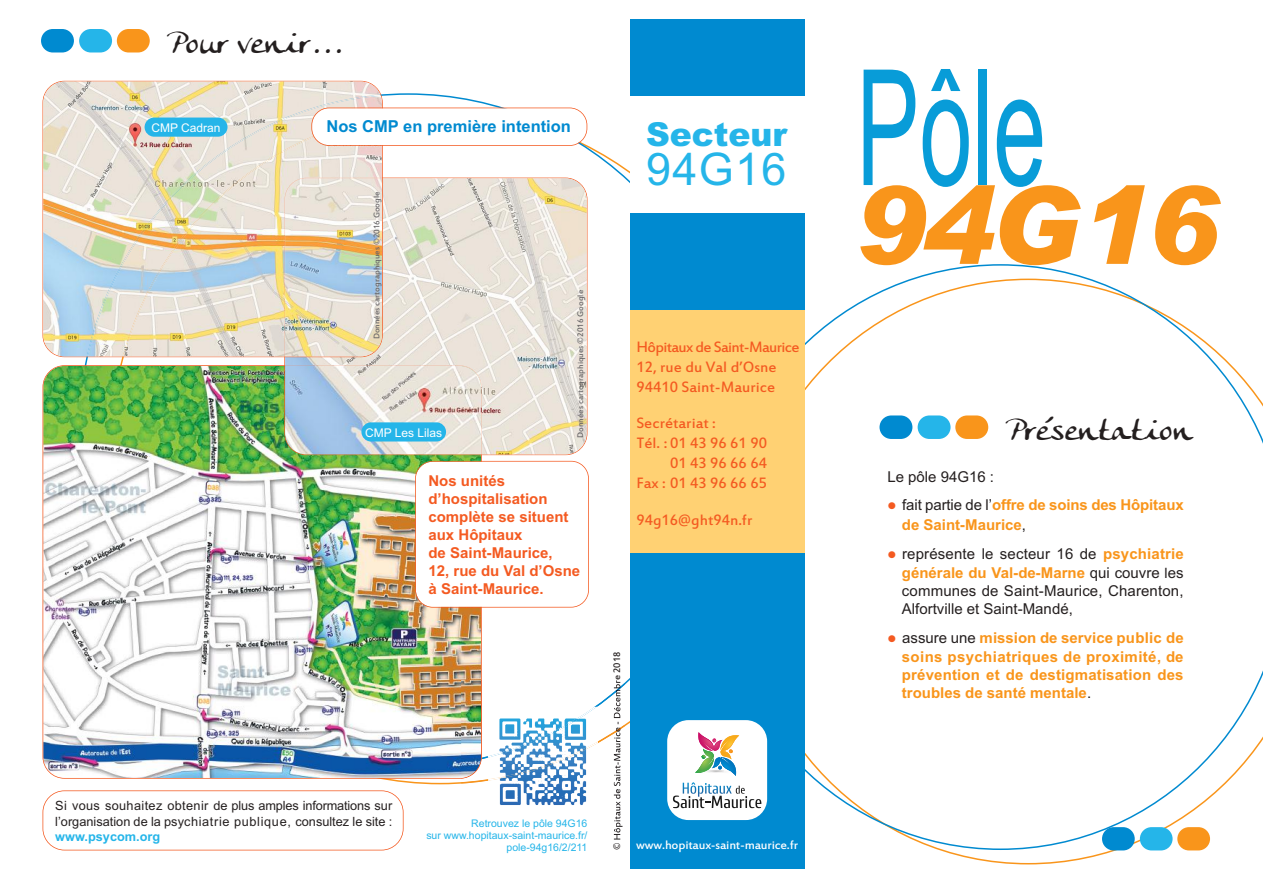
<style>
.page{position:relative;width:1263px;height:893px;background:#fff}
.page>*{position:absolute;margin:0;border:0;box-sizing:border-box;transform-origin:0 0}
.t1{font:161.25px "Arial";color:#089cd8;scale:.59 1}
.t2{font:italic 900 108px "Arial";letter-spacing:-.025em;color:#f9951b}
.t3{font:45px "Arial";letter-spacing:.03em;color:#25b5e9}
.t4{font:900 33px "Arial";color:#25b5e9}
.t5{font:30px "Anke Calligraphic FG";letter-spacing:.05em;color:#241f1f}
.t6{font:16.5px/19.8px "Estrangelo Edessa";color:#f45a21}
.t7{font:700 16.5px "Arial";color:#008ad0}
.t8{font:15px/19.4px "Arial";letter-spacing:.01em;color:#241f1f;text-align:right}
.t9{font:700 15px/19.4px "Arial";color:#f9951b}
.t10{font:700 15px/18px "Arial";color:#f45a21}
.t11{font:700 15px/19.4px "Arial";letter-spacing:.025em;color:#f9951b;text-align:right}
.t12{font:13.5px "Estrangelo Edessa";letter-spacing:-.015em;color:#fff}
.t13{font:12.75px/15.3px "Arial";color:#241f1f}
.t14{font:700 12.75px "Arial";color:#25b5e9}
.t15{font:12px "Arial";color:#fff}
.t16{font:10.5px/12px "Arial";color:#25b5e9;text-align:right}
.t17{font:9px "Estrangelo Edessa";color:#656365}
.s1{color:#f45a21}
.s2{font-weight:400;color:#241f1f}
.s3{font-weight:700;color:#f9951b}
.s4{font-size:14.25px}
</style>
<div class="page">
<img style="left:43px;top:366px;width:436px;height:412px">
<svg style="left:804px;top:264px;width:459px;height:586px"></svg>
<div style="left:630px;top:19px;width:174px;height:850px;background:#008ad0"></div>
<div style="left:630px;top:310px;width:174px;height:243px;background:#ffd173"></div>
<div style="left:630px;top:96px;width:186px;height:116px;background:#fff"></div>
<div style="left:41px;top:29px;width:33px;height:23px;background:#008ad0;border-radius:12px"></div>
<div style="left:79px;top:29px;width:33px;height:23px;background:#25b5e9;border-radius:12px"></div>
<div style="left:117px;top:29px;width:33px;height:23px;background:#f9951b;border-radius:12px"></div>
<div style="left:879px;top:415px;width:33px;height:24px;background:#008ad0;border-radius:12px"></div>
<div style="left:918px;top:415px;width:32px;height:24px;background:#25b5e9;border-radius:12px"></div>
<div style="left:955px;top:415px;width:33px;height:24px;background:#f9951b;border-radius:12px"></div>
<div style="left:1102px;top:827px;width:33px;height:23px;background:#008ad0;border-radius:12px"></div>
<div style="left:1140px;top:827px;width:32px;height:23px;background:#25b5e9;border-radius:12px"></div>
<div style="left:1177px;top:827px;width:33px;height:23px;background:#f9951b;border-radius:12px"></div>
<div style="left:667px;top:720px;width:100px;height:100px;background:#fff;border-radius:21px"></div>
<svg style="left:673px;top:782px;width:88px;height:26px"></svg>
<svg style="left:695px;top:732px;width:41px;height:44px"></svg>
<img style="left:499px;top:784px;width:122px;height:56px">
<img style="left:461px;top:724px;width:160px;height:60px">
<img style="left:482px;top:683px;width:143px;height:76px">
<img style="left:461px;top:757px;width:21px;height:22px">
<img style="left:461px;top:680px;width:20px;height:98px">
<img style="left:614px;top:823px;width:9px;height:21px">
<div style="left:43px;top:790px;width:361px;height:60px;border:2px solid #f45a21;border-radius:22px"></div>
<div style="left:416px;top:462px;width:172px;height:145px;background:#fff;border-radius:17px"></div>
<div style="left:415px;top:461px;width:174px;height:147px;border:2px solid #f45a21;border-radius:18px"></div>
<img style="left:285px;top:178px;width:302px;height:276px">
<img style="left:460px;top:365px;width:22px;height:22px">
<img style="left:285px;top:366px;width:196px;height:88px">
<div style="left:361px;top:422px;width:85px;height:19px;background:#25b5e9;border-radius:10px"></div>
<img style="left:43px;top:82px;width:337px;height:274px">
<img style="left:87px;top:94px;width:294px;height:262px">
<img style="left:284px;top:178px;width:1px;height:22px">
<img style="left:285px;top:178px;width:97px;height:178px">
<div style="left:312px;top:108px;width:275px;height:37px;background:#fff;border-radius:17px"></div>
<div style="left:311px;top:108px;width:276px;height:38px;border:2px solid #f45a21;border-radius:18px"></div>
<div style="left:145px;top:118px;width:82px;height:19px;background:#25b5e9;border-radius:10px"></div>
<h3 class="t5" style="left:167px;top:25px;width:177px">Pour venir...</h3>
<p class="t15" style="left:151px;top:121px;width:71px">CMP Cadran</p>
<p class="t7" style="left:326px;top:117px;width:246px">Nos CMP en première intention</p>
<p class="t17" style="left:371px;top:339px;width:149px;rotate:-90deg">Données cartographiques ©2016 Google</p>
<p class="t15" style="left:365px;top:425px;width:79px">CMP Les Lilas</p>
<p class="t17" style="left:575px;top:438px;width:149px;rotate:-90deg">Données cartographiques ©2016 Google</p>
<p class="t10" style="left:428px;top:472px;width:153px">Nos unités d’hospitalisation complète se situent aux Hôpitaux<br>de Saint-Maurice,<br>12, rue du Val d’Osne à Saint-Maurice.</p>
<h3 class="t4" style="left:646px;top:116px;width:143px">Secteur</h3>
<h3 class="t3" style="left:646px;top:143px;width:142px">94G16</h3>
<p class="t6" style="left:636px;top:336px;width:165px">Hôpitaux de Saint-Maurice<br>12, rue du Val d’Osne<br>94410 Saint-Maurice</p>
<p class="t6" style="left:636px;top:413px;width:81px">Secrétariat :</p>
<p class="t6" style="left:636px;top:433px;width:132px">Tél. : 01 43 96 61 90</p>
<p class="t6" style="left:670px;top:452px;width:98px">01 43 96 66 64</p>
<p class="t6" style="left:636px;top:472px;width:132px">Fax : 01 43 96 66 65</p>
<p class="t6" style="left:636px;top:509px;width:118px">94g16@ght94n.fr</p>
<p class="t13" style="left:55px;top:798px;width:338px">Si vous souhaitez obtenir de plus amples informations sur l’organisation de la psychiatrie publique, consultez le site :</p>
<p class="t14" style="left:55px;top:829px;width:107px">www.psycom.org</p>
<p class="t16" style="left:426px;top:817px;width:163px">Retrouvez le pôle 94G16<br>sur www.hopitaux-saint-maurice.fr/ pole-94g16/2/211</p>
<p class="t12" style="left:636px;top:837px;width:163px">www.hopitaux-saint-maurice.fr</p>
<h1 class="t1" style="left:856px;top:35px;width:323px">Pôle</h1>
<h2 class="t2" style="left:852px;top:163px;width:369px">94G16</h2>
<h3 class="t5" style="left:1006px;top:412px;width:187px">Présentation</h3>
<p class="t8" style="left:887px;top:467px;width:108px">Le pôle 94G16 :</p>
<p class="t9" style="left:902px;top:496px;width:283px;text-indent:-15px"><span class="s1">●</span> <span class="s2">fait partie de l’</span>offre de soins des Hôpitaux de Saint-Maurice<span class="s2">,</span></p>
<p class="t8" style="left:887px;top:544px;width:298px"><span class="s1">●</span> représente le secteur 16 de <span class="s3">psychiatrie générale du Val-de-Marne</span> qui couvre <span class="s4">l</span>es</p>
<p class="t8" style="left:902px;top:582px;width:283px;line-height:18px;text-align:left">communes de Saint-Maurice, Charenton,<br>Alfortville et Saint-Mandé,</p>
<p class="t11" style="left:887px;top:628px;width:298px"><span class="s1">●</span> <span class="s2">assure une</span> mission de service public de soins psychiatriques de proximité, de</p>
<p class="t9" style="left:902px;top:666px;width:283px;line-height:18px">prévention et de destigmatisation des troubles de santé mentale<span class="s2">.</span></p>
</div>
